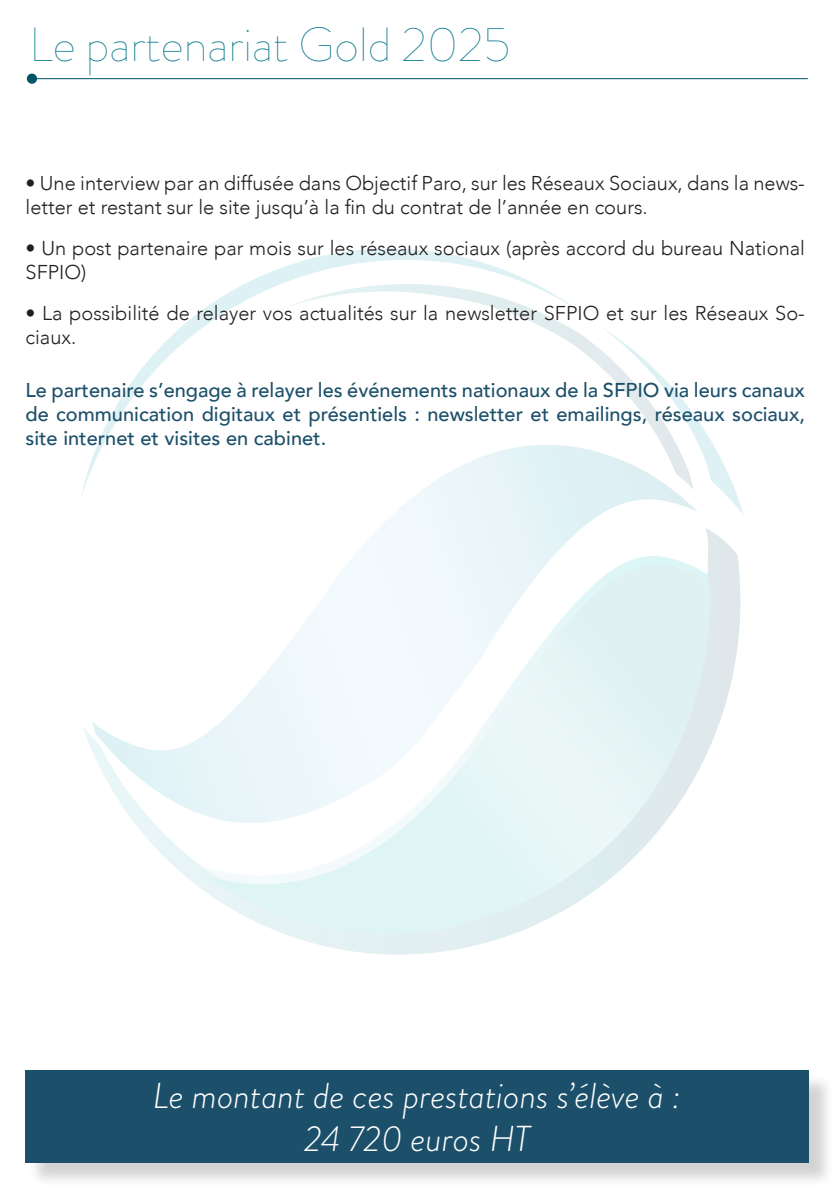
<style>
.page{position:relative;width:840px;height:1191px;background:#fff}
.page>*{position:absolute;margin:0;border:0;box-sizing:border-box;transform-origin:0 0}
.t1{font:100 48px "Brandon Grotesque";color:#0e7d8e}
.t2{font:italic 300 36px "Brandon Grotesque";color:#fff}
.t3{font:300 20px/24px "Avenir";color:#231f20}
.t4{font:500 20px/24px "Avenir";color:#1c506a;text-align:justify}
</style>
<div class="page">
<svg style="left:81px;top:248px;width:454px;height:249px"></svg>
<svg style="left:693px;top:414px;width:50px;height:100px"></svg>
<svg style="left:82px;top:284px;width:611px;height:213px"></svg>
<svg style="left:83px;top:530px;width:658px;height:425px"></svg>
<div style="left:68px;top:291px;width:635px;height:631px;background:#fff;border-radius:50%"></div>
<svg style="left:92px;top:445px;width:610px;height:398px"></svg>
<svg style="left:95px;top:475px;width:614px;height:426px"></svg>
<svg style="left:201px;top:556px;width:511px;height:379px"></svg>
<svg style="left:203px;top:565px;width:511px;height:379px"></svg>
<div style="left:29px;top:1073px;width:804px;height:115px;background:#231f20;opacity:.2"></div>
<div style="left:26px;top:1070px;width:782px;height:93px;background:#1c506a"></div>
<hr style="left:28px;top:78px;width:779px;height:1px;background:#056">
<div style="left:27px;top:74px;width:10px;height:10px;background:#056;border-radius:50%"></div>
<p class="t1" style="left:29px;top:12px;width:482px">Le partenariat Gold 2025</p>
<p class="t3" style="left:26px;top:171px;width:780px">• Une interview par an diffusée dans Objectif Paro, sur les Réseaux Sociaux, dans la news&shy;letter et restant sur le site jusqu’à la fin du contrat de l’année en cours.</p>
<p class="t3" style="left:26px;top:236px;width:780px">• Un post partenaire par mois sur les réseaux sociaux (après accord du bureau National<br>SFPIO)</p>
<p class="t3" style="left:26px;top:301px;width:780px">• La possibilité de relayer vos actualités sur la newsletter SFPIO et sur les Réseaux So&shy;ciaux.</p>
<p class="t4" style="left:26px;top:376px;width:780px">Le partenaire s’engage à relayer les événements nationaux de la SFPIO via leurs canaux de communication digitaux et présentiels : newsletter et emailings, réseaux sociaux, site internet et visites en cabinet.</p>
<p class="t2" style="left:153px;top:1070px;width:529px">Le montant de ces prestations s’élève à :</p>
<p class="t2" style="left:304px;top:1114px;width:227px">24 720 euros HT</p>
</div>
